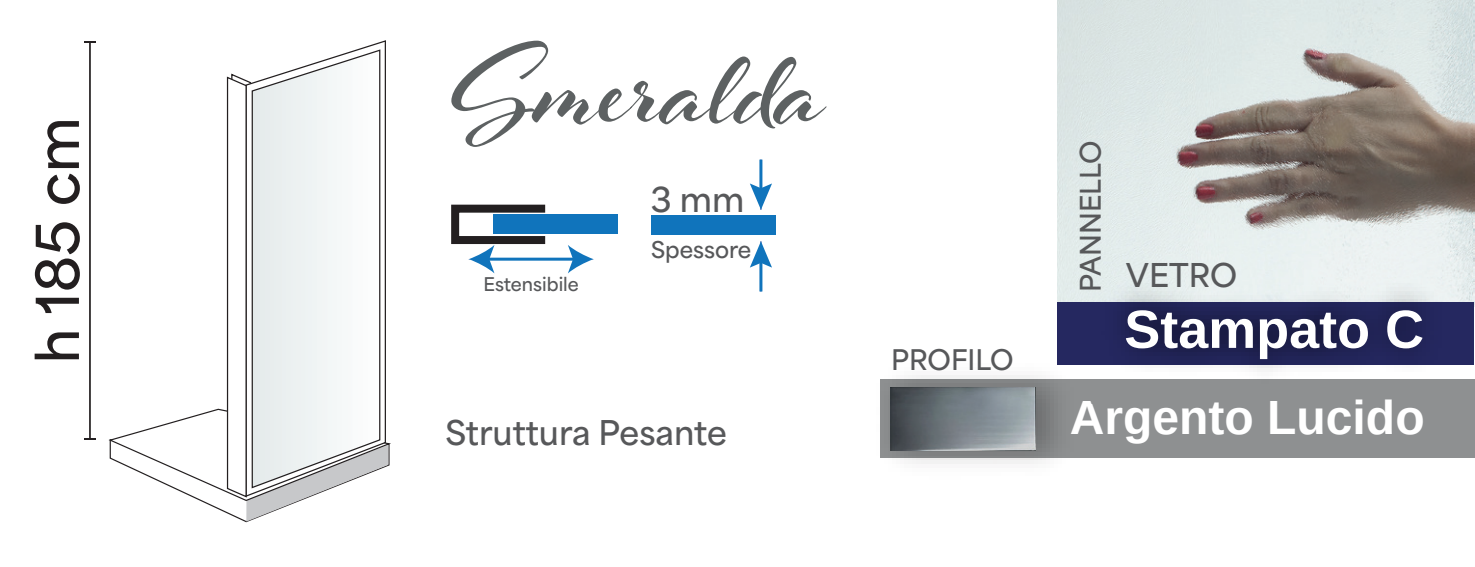
<style>
.page{position:relative;width:1475px;height:567px;background:#fff}
.page>*{position:absolute;margin:0;border:0;box-sizing:border-box;transform-origin:0 0}
.t1{font:700 124px "Al Fresco";color:#5d6162}
.t2{font:600 55.2px "Area Normal";color:#231f20}
.t3{font:700 54px "Arimo";color:#fff}
.t4{font:700 48px "Arimo";color:#fff}
.t5{font:600 32.4px "Area Normal";color:#57585a}
.t6{font:600 32px "Area Normal";color:#57585a}
.t7{font:600 30.8px "Area Normal";color:#57585a}
.t8{font:600 26.8px "Area Normal";color:#57585a}
.t9{font:600 21.6px "Area Normal";color:#57585a}
.t10{font:600 17.6px "Area Normal";color:#57585a}
</style>
<div class="page">
<div style="left:492px;top:215px;width:125px;height:19px;background:#1074bc"></div>
<div style="left:451px;top:205px;width:98px;height:39px;border:8px solid #231f20"></div>
<hr style="left:487px;top:258px;width:88px;height:3px;background:#1074bc">
<svg style="left:469px;top:245px;width:25px;height:28px"></svg>
<svg style="left:567px;top:245px;width:26px;height:28px"></svg>
<div style="left:651px;top:216px;width:124px;height:19px;background:#1074bc"></div>
<hr style="left:759px;top:160px;width:3px;height:32px;background:#1074bc">
<svg style="left:750px;top:183px;width:22px;height:27px"></svg>
<hr style="left:759px;top:259px;width:3px;height:32px;background:#1074bc">
<svg style="left:750px;top:241px;width:22px;height:27px"></svg>
<svg style="left:108px;top:73px;width:282px;height:450px"></svg>
<svg style="left:251px;top:49px;width:130px;height:440px"></svg>
<hr style="left:89px;top:42px;width:2px;height:397px;background:#231f20">
<svg style="left:84px;top:41px;width:11px;height:2px"></svg>
<svg style="left:84px;top:438px;width:11px;height:2px"></svg>
<img style="left:1057px;top:0;width:416px;height:302px">
<div style="left:879px;top:379px;width:594px;height:79px;background:#8e9091"></div>
<div style="left:1057px;top:302px;width:416px;height:62px;background:#252860"></div>
<img style="left:1088px;top:268px;width:372px;height:104px">
<img style="left:879px;top:364px;width:201px;height:100px">
<img style="left:890px;top:388px;width:145px;height:62px">
<h2 class="t2" style="left:8px;top:364px;width:248px;rotate:-90deg">h 185 cm</h2>
<h1 class="t1" style="left:452px;top:6px;width:374px">Smeralda</h1>
<p class="t10" style="left:483px;top:268px;width:97px">Estensibile</p>
<p class="t5" style="left:650px;top:170px;width:95px">3 mm</p>
<p class="t9" style="left:651px;top:230px;width:102px">Spessore</p>
<p class="t6" style="left:445px;top:404px;width:283px">Struttura Pesante</p>
<p class="t8" style="left:891px;top:336px;width:124px">PROFILO</p>
<p class="t8" style="left:1066px;top:292px;width:153px;rotate:-90deg">PANNELLO</p>
<p class="t7" style="left:1125px;top:248px;width:113px">VETRO</p>
<h3 class="t3" style="left:1124px;top:292px;width:301px">Stampato C</h3>
<h3 class="t4" style="left:1069px;top:385px;width:356px">Argento Lucido</h3>
</div>
